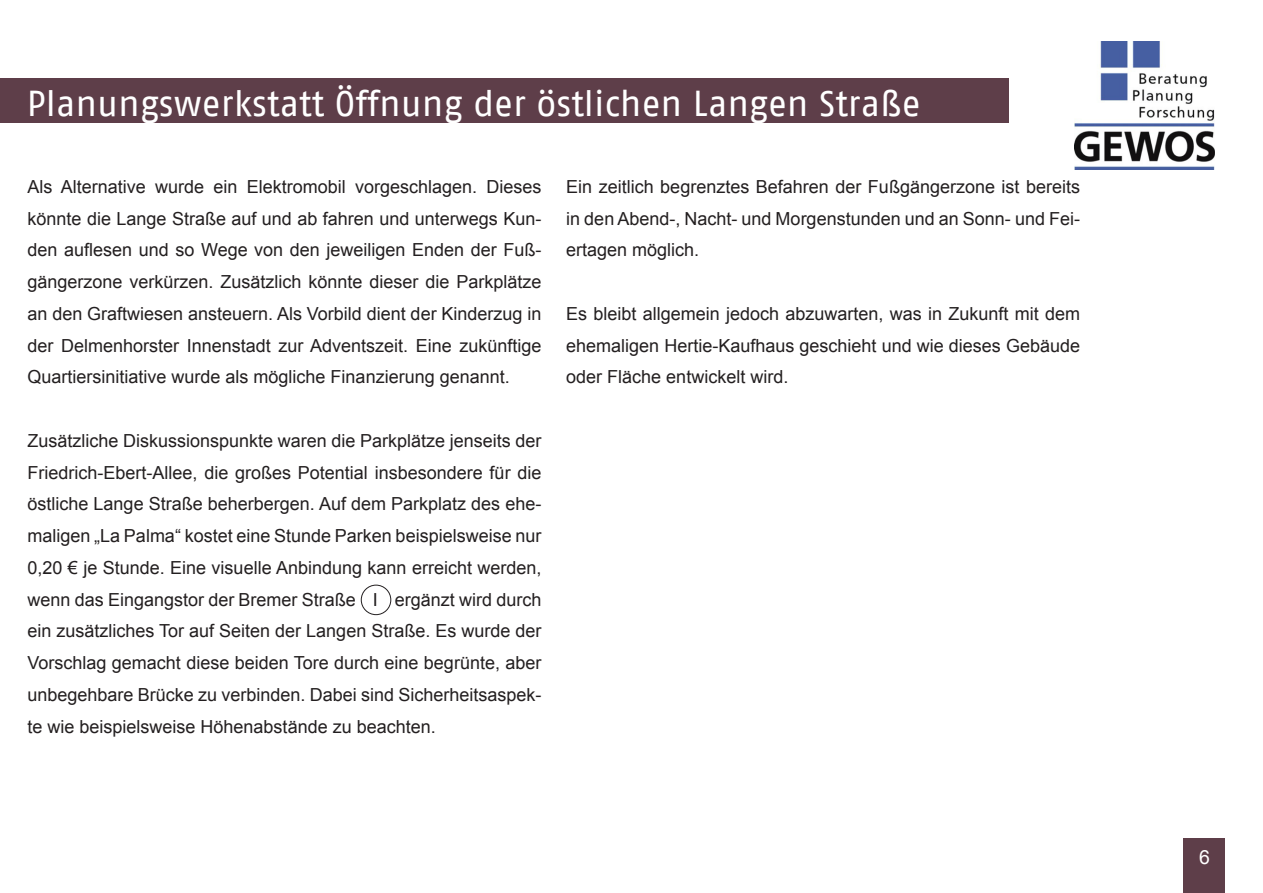
<style>
.page{position:relative;width:1263px;height:893px;background:#fff}
.page>*{position:absolute;margin:0;border:0;box-sizing:border-box;transform-origin:0 0}
.t1{font:36px "Fago No";color:#fff}
.t2{font:19.5px "Arial";color:#fff}
.t3{font:18px/31.8px "Arial";color:#231f20;text-align:justify}
</style>
<div class="page">
<img style="left:1074px;top:42px;width:141px;height:127px">
<div style="left:1183px;top:839px;width:41px;height:54px;background:#5e3e49"></div>
<div style="left:0;top:79px;width:1009px;height:44px;background:#5e3e49"></div>
<div style="left:361px;top:585px;width:30px;height:30px;border:1px solid #231f20;border-radius:50%"></div>
<p class="t1" style="left:27px;top:83px;width:895px">Planungswerkstatt Öffnung der östlichen Langen Straße</p>
<p class="t3" style="left:28px;top:171px;width:515px">Als Alternative wurde ein Elektromobil vorgeschlagen. Dieses könnte die Lange Straße auf und ab fahren und unterwegs Kun&shy;den auflesen und so Wege von den jeweiligen Enden der Fuß&shy;gängerzone verkürzen. Zusätzlich könnte dieser die Parkplätze an den Graftwiesen ansteuern. Als Vorbild dient der Kinderzug in der Delmenhorster Innenstadt zur Adventszeit. Eine zukünftige Quartiersinitiative wurde als mögliche Finanzierung genannt.</p>
<p class="t3" style="left:28px;top:425px;width:515px">Zusätzliche Diskussionspunkte waren die Parkplätze jenseits der Friedrich-Ebert-Allee, die großes Potential insbesondere für die östliche Lange Straße beherbergen. Auf dem Parkplatz des ehe&shy;maligen „La Palma“ kostet eine Stunde Parken beispielsweise nur 0,20 € je Stunde. Eine visuelle Anbindung kann erreicht werden, wenn das Eingangstor der Bremer Straße I ergänzt wird durch ein zusätzliches Tor auf Seiten der Langen Straße. Es wurde der Vorschlag gemacht diese beiden Tore durch eine begrünte, aber unbegehbare Brücke zu verbinden. Dabei sind Sicherheitsaspek&shy;te wie beispielsweise Höhenabstände zu beachten.</p>
<p class="t3" style="left:566px;top:171px;width:515px">Ein zeitlich begrenztes Befahren der Fußgängerzone ist bereits in den Abend-, Nacht- und Morgenstunden und an Sonn- und Fei&shy;ertagen möglich.</p>
<p class="t3" style="left:566px;top:298px;width:515px">Es bleibt allgemein jedoch abzuwarten, was in Zukunft mit dem ehemaligen Hertie-Kaufhaus geschieht und wie dieses Gebäude oder Fläche entwickelt wird.</p>
<p class="t2" style="left:1199px;top:844px;width:12px">6</p>
</div>
